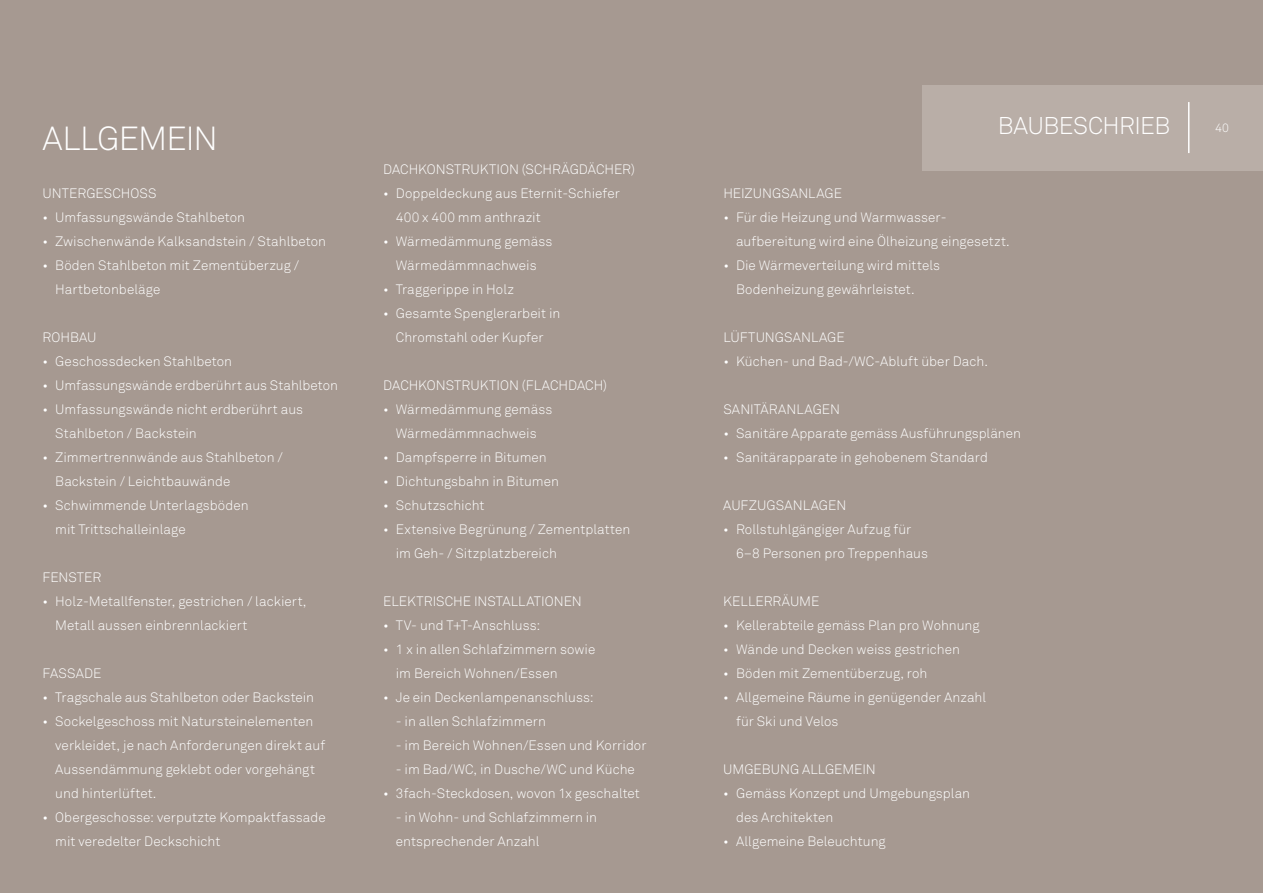
<style>
.page{position:relative;width:1263px;height:893px;background:#a69991}
.page>*{position:absolute;margin:0;border:0;box-sizing:border-box;transform-origin:0 0}
.t1{font:300 33px "Akkurat";letter-spacing:-.03em;color:#fff}
.t2{font:300 24px "Akkurat";letter-spacing:-.025em;color:#fff}
.t3{font:300 13.5px/24px "Akkurat";letter-spacing:.005em;color:#fff}
.t4{font:300 12px "Akkurat";color:#fff}
</style>
<div class="page">
<div style="left:923px;top:85px;width:340px;height:85px;background:#b9aea7"></div>
<hr style="left:1188px;top:102px;width:1px;height:51px;background:#fff">
<h1 class="t1" style="left:43px;top:117px;width:177px">ALLGEMEIN</h1>
<p class="t3" style="left:43px;top:181px;width:116px">UNTERGESCHOSS</p>
<p class="t3" style="left:43px;top:205px;width:204px">• Umfassungswände Stahlbeton</p>
<p class="t3" style="left:43px;top:229px;width:285px">• Zwischenwände Kalksandstein / Stahlbeton</p>
<p class="t3" style="left:55px;top:253px;width:245px;text-indent:-13px">• Böden Stahlbeton mit Zementüberzug /<br>Hartbetonbeläge</p>
<p class="t3" style="left:43px;top:325px;width:56px">ROHBAU</p>
<p class="t3" style="left:43px;top:349px;width:191px">• Geschossdecken Stahlbeton</p>
<p class="t3" style="left:43px;top:373px;width:297px">• Umfassungswände erdberührt aus Stahlbeton</p>
<p class="t3" style="left:55px;top:397px;width:249px;text-indent:-13px">• Umfassungswände nicht erdberührt aus<br>Stahlbeton / Backstein</p>
<p class="t3" style="left:55px;top:445px;width:229px;text-indent:-13px">• Zimmertrennwände aus Stahlbeton /<br>Backstein / Leichtbauwände</p>
<p class="t3" style="left:55px;top:493px;width:195px;text-indent:-13px">• Schwimmende Unterlagsböden mit Trittschalleinlage</p>
<p class="t3" style="left:43px;top:565px;width:60px">FENSTER</p>
<p class="t3" style="left:55px;top:589px;width:253px;text-indent:-13px">• Holz-Metallfenster, gestrichen / lackiert,<br>Metall aussen einbrennlackiert</p>
<p class="t3" style="left:43px;top:661px;width:60px">FASSADE</p>
<p class="t3" style="left:43px;top:685px;width:273px">• Tragschale aus Stahlbeton oder Backstein</p>
<p class="t3" style="left:55px;top:709px;width:271px;text-indent:-13px">• Sockelgeschoss mit Natursteinelementen verkleidet, je nach Anforderungen direkt auf Aussendämmung geklebt oder vorgehängt und hinterlüftet.</p>
<p class="t3" style="left:55px;top:805px;width:272px;text-indent:-13px">• Obergeschosse: verputzte Kompaktfassade mit veredelter Deckschicht</p>
<p class="t3" style="left:383px;top:157px;width:253px">DACHKONSTRUKTION (SCHRÄGDÄCHER)</p>
<p class="t3" style="left:396px;top:181px;width:225px;text-indent:-13px">• Doppeldeckung aus Eternit-Schiefer<br>400 x 400 mm anthrazit</p>
<p class="t3" style="left:383px;top:229px;width:171px;text-align:center">• Wärmedämmung gemäss<br>Wärmedämmnachweis</p>
<p class="t3" style="left:383px;top:277px;width:132px">• Traggerippe in Holz</p>
<p class="t3" style="left:383px;top:301px;width:179px;text-align:center">• Gesamte Spenglerarbeit in<br>Chromstahl oder Kupfer</p>
<p class="t3" style="left:383px;top:373px;width:226px">DACHKONSTRUKTION (FLACHDACH)</p>
<p class="t3" style="left:383px;top:397px;width:171px;text-align:center">• Wärmedämmung gemäss<br>Wärmedämmnachweis</p>
<p class="t3" style="left:383px;top:445px;width:165px">• Dampfsperre in Bitumen</p>
<p class="t3" style="left:383px;top:469px;width:177px">• Dichtungsbahn in Bitumen</p>
<p class="t3" style="left:383px;top:493px;width:103px">• Schutzschicht</p>
<p class="t3" style="left:396px;top:517px;width:236px;text-indent:-13px">• Extensive Begrünung / Zementplatten im Geh- / Sitzplatzbereich</p>
<p class="t3" style="left:383px;top:589px;width:200px">ELEKTRISCHE INSTALLATIONEN</p>
<p class="t3" style="left:383px;top:613px;width:159px">• TV- und T+T-Anschluss:</p>
<p class="t3" style="left:396px;top:637px;width:201px;text-indent:-13px">• 1 x in allen Schlafzimmern sowie im Bereich Wohnen/Essen</p>
<p class="t3" style="left:383px;top:685px;width:212px">• Je ein Deckenlampenanschluss:</p>
<p class="t3" style="left:396px;top:709px;width:152px">- in allen Schlafzimmern</p>
<p class="t3" style="left:396px;top:733px;width:252px">- im Bereich Wohnen/Essen und Korridor</p>
<p class="t3" style="left:396px;top:757px;width:241px">- im Bad/WC, in Dusche/WC und Küche</p>
<p class="t3" style="left:383px;top:781px;width:258px">• 3fach-Steckdosen, wovon 1x geschaltet</p>
<p class="t3" style="left:396px;top:805px;width:203px">- in Wohn- und Schlafzimmern in entsprechender Anzahl</p>
<h2 class="t2" style="left:998px;top:111px;width:174px">BAUBESCHRIEB</h2>
<p class="t4" style="left:1215px;top:121px;width:15px">40</p>
<p class="t3" style="left:723px;top:181px;width:120px">HEIZUNGSANLAGE</p>
<p class="t3" style="left:736px;top:205px;width:275px;text-indent:-13px">• Für die Heizung und Warmwasser&shy;aufbereitung wird eine Ölheizung eingesetzt.</p>
<p class="t3" style="left:736px;top:253px;width:206px;text-indent:-13px">• Die Wärmeverteilung wird mittels<br>Bodenheizung gewährleistet.</p>
<p class="t3" style="left:723px;top:325px;width:123px">LÜFTUNGSANLAGE</p>
<p class="t3" style="left:723px;top:349px;width:266px">• Küchen- und Bad-/WC-Abluft über Dach.</p>
<p class="t3" style="left:723px;top:397px;width:118px">SANITÄRANLAGEN</p>
<p class="t3" style="left:723px;top:421px;width:299px">• Sanitäre Apparate gemäss Ausführungsplänen</p>
<p class="t3" style="left:723px;top:445px;width:266px">• Sanitärapparate in gehobenem Standard</p>
<p class="t3" style="left:723px;top:493px;width:124px">AUFZUGSANLAGEN</p>
<p class="t3" style="left:736px;top:517px;width:193px;text-indent:-13px">• Rollstuhlgängiger Aufzug für<br>6–8 Personen pro Treppenhaus</p>
<p class="t3" style="left:723px;top:589px;width:98px">KELLERRÄUME</p>
<p class="t3" style="left:723px;top:613px;width:258px">• Kellerabteile gemäss Plan pro Wohnung</p>
<p class="t3" style="left:723px;top:637px;width:238px">• Wände und Decken weiss gestrichen</p>
<p class="t3" style="left:723px;top:661px;width:206px">• Böden mit Zementüberzug, roh</p>
<p class="t3" style="left:736px;top:685px;width:252px;text-indent:-13px">• Allgemeine Räume in genügender Anzahl für Ski und Velos</p>
<p class="t3" style="left:723px;top:757px;width:154px">UMGEBUNG ALLGEMEIN</p>
<p class="t3" style="left:736px;top:781px;width:236px;text-indent:-13px">• Gemäss Konzept und Umgebungsplan des Architekten</p>
<p class="t3" style="left:723px;top:829px;width:164px">• Allgemeine Beleuchtung</p>
</div>
